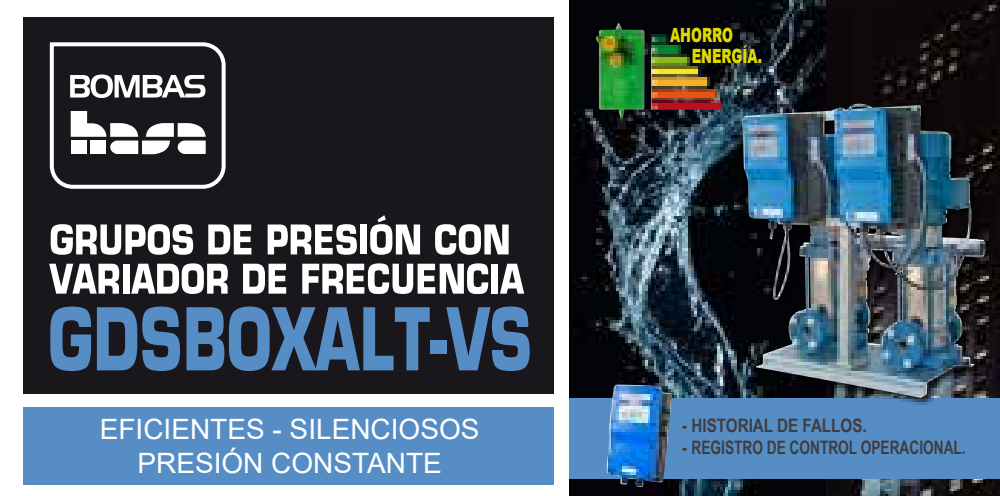
<style>
.page{position:relative;width:1000px;height:496px;background:#fff}
.page>*{position:absolute;margin:0;border:0;box-sizing:border-box;transform-origin:0 0}
.t1{font:28px/33.6px "Arial";color:#fff;text-align:center}
.t2{font:900 19.6px/20.4px "Arial";color:#dfdb00;scale:.67 1}
.t3{font:700 18.4px "Arial Narrow";color:#3e3d40}
</style>
<div class="page">
<img style="left:825px;top:0;width:175px;height:496px">
<img style="left:569px;top:0;width:256px;height:496px">
<div style="left:569px;top:398px;width:431px;height:81px;background:#578dc5"></div>
<div style="left:23px;top:17px;width:531px;height:377px;background:#1a171c"></div>
<div style="left:23px;top:407px;width:531px;height:78px;background:#578dc5"></div>
<img style="left:739px;top:100px;width:257px;height:305px">
<img style="left:742px;top:104px;width:244px;height:294px">
<svg style="left:50px;top:307px;width:41px;height:64px"></svg>
<svg style="left:97px;top:307px;width:83px;height:64px"></svg>
<svg style="left:187px;top:307px;width:243px;height:64px"></svg>
<div style="left:431px;top:340px;width:16px;height:14px;background:#578dc5"></div>
<svg style="left:446px;top:307px;width:84px;height:64px"></svg>
<svg style="left:51px;top:224px;width:142px;height:31px"></svg>
<svg style="left:208px;top:224px;width:43px;height:30px"></svg>
<svg style="left:268px;top:224px;width:89px;height:31px"></svg>
<div style="left:360px;top:224px;width:7px;height:30px;background:#fff"></div>
<svg style="left:370px;top:215px;width:50px;height:40px"></svg>
<svg style="left:435px;top:224px;width:74px;height:31px"></svg>
<svg style="left:49px;top:264px;width:70px;height:30px"></svg>
<div style="left:123px;top:264px;width:6px;height:30px;background:#fff"></div>
<svg style="left:131px;top:263px;width:97px;height:31px"></svg>
<svg style="left:243px;top:264px;width:43px;height:30px"></svg>
<svg style="left:302px;top:263px;width:186px;height:31px"></svg>
<div style="left:492px;top:264px;width:6px;height:30px;background:#fff"></div>
<svg style="left:500px;top:264px;width:24px;height:30px"></svg>
<img style="left:606px;top:385px;width:66px;height:102px">
<img style="left:596px;top:23px;width:49px;height:101px">
<img style="left:652px;top:34px;width:70px;height:76px">
<svg style="left:618px;top:115px;width:7px;height:13px"></svg>
<svg style="left:49px;top:42px;width:177px;height:147px"></svg>
<h1 class="t1" style="left:100px;top:413px;width:381px">EFICIENTES - SILENCIOSOS<br>PRESIÓN CONSTANTE</h1>
<p class="t2" style="left:692px;top:24px;width:106px;text-indent:-22px">AHORRO<br>ENERGÍA.</p>
<p class="t3" style="left:682px;top:412px;width:186px">- HISTORIAL DE FALLOS.</p>
<p class="t3" style="left:682px;top:434px;width:285px">- REGISTRO DE CONTROL OPERACIONAL.</p>
</div>
